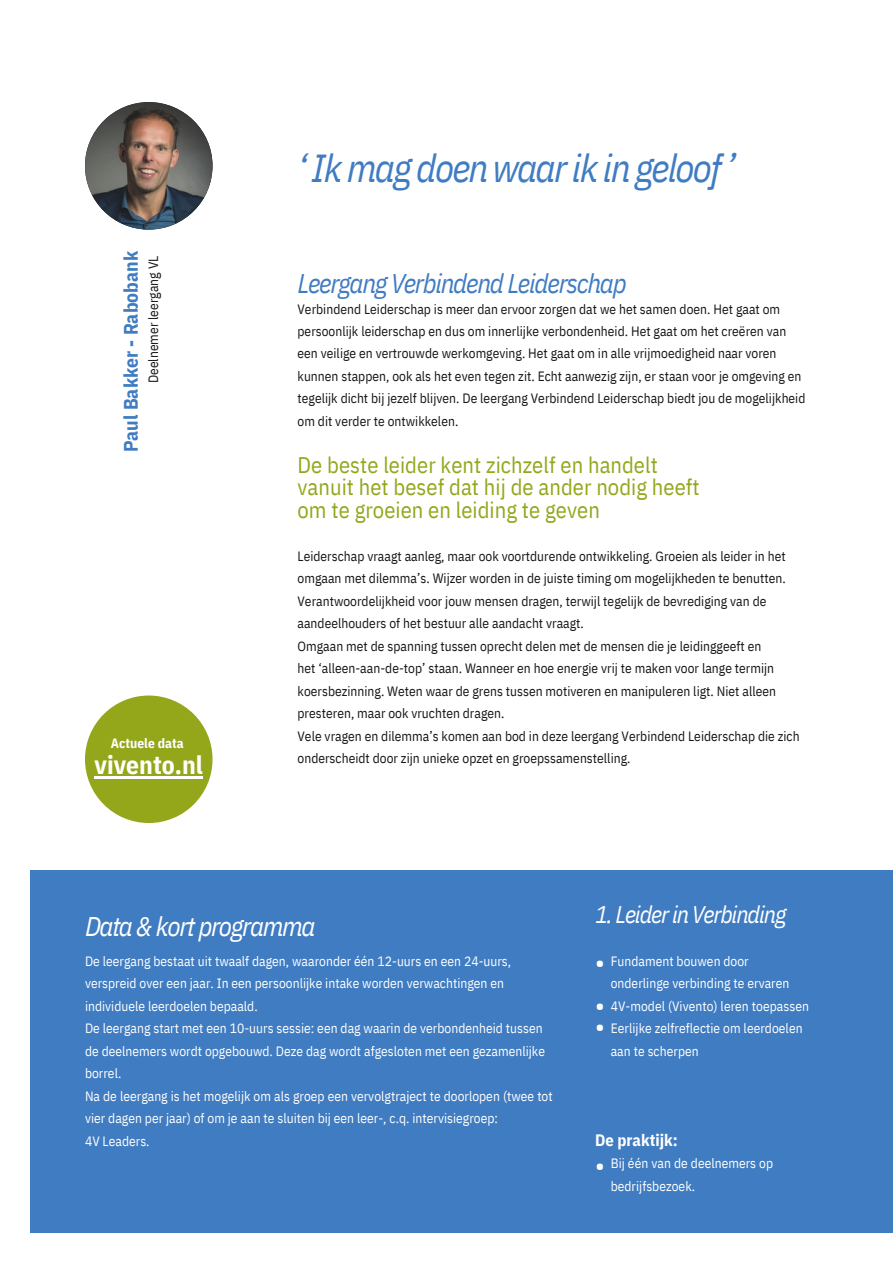
<style>
.page{position:relative;width:893px;height:1264px;background:#fff}
.page>*{position:absolute;margin:0;border:0;box-sizing:border-box;transform-origin:0 0}
.t1{font:italic 39px "IBM Plex Sans Cond";letter-spacing:-.045em;color:#407cc2}
.t2{font:italic 27px "IBM Plex Sans Cond";letter-spacing:-.045em;color:#407cc2}
.t3{font:italic 27px "IBM Plex Sans Cond";letter-spacing:-.045em;color:#fff}
.t4{font:27px/21.3px "IBM Plex Sans Cond";color:#fff}
.t5{font:700 25.5px "IBM Plex Sans Cond";color:#fff}
.t6{font:italic 24px "IBM Plex Sans Cond";letter-spacing:-.045em;color:#fff}
.t7{font:22.5px/22.5px "IBM Plex Sans Cond";color:#94a71b}
.t8{font:700 19.5px "IBM Plex Sans Cond";color:#407cc2}
.t9{font:700 16.5px "IBM Plex Sans Cond";color:#fff}
.t10{font:13.5px/22.5px "IBM Plex Sans Cond";color:#171615}
.t11{font:13.5px/22.5px "IBM Plex Sans Cond";color:#fff}
.t12{font:700 13.5px "IBM Plex Sans Cond";color:#fff}
</style>
<div class="page">
<img style="left:85px;top:102px;width:127px;height:127px;border-radius:50%">
<div style="left:30px;top:869px;width:862px;height:363px;background:#407cc2"></div>
<div style="left:85px;top:695px;width:127px;height:128px;background:#94a71b;border-radius:50%"></div>
<hr style="left:94px;top:776px;width:109px;height:2px;background:#fff">
<p class="t8" style="left:118px;top:452px;width:203px;rotate:-90deg">Paul Bakker - Rabobank</p>
<p class="t10" style="left:142px;top:383px;width:129px;rotate:-90deg">Deelnemer leergang VL</p>
<p class="t12" style="left:111px;top:734px;width:75px">Actuele data</p>
<p class="t5" style="left:94px;top:748px;width:110px">vivento.nl</p>
<p class="t1" style="left:297px;top:142px;width:439px">‘ Ik mag doen waar ik in geloof ’</p>
<p class="t2" style="left:297px;top:265px;width:330px">Leergang Verbindend Leiderschap</p>
<p class="t10" style="left:297px;top:297px;width:490px">Verbindend Leiderschap is meer dan ervoor zorgen dat we het samen doen. Het gaat om persoonlijk leiderschap en dus om innerlijke verbondenheid. Het gaat om het creëren van</p>
<p class="t10" style="left:297px;top:342px;width:509px">een veilige en vertrouwde werkomgeving. Het gaat om in alle vrijmoedigheid naar voren kunnen stappen, ook als het even tegen zit. Echt aanwezig zijn, er staan voor je omgeving en tegelijk dicht bij jezelf blijven. De leergang Verbindend Leiderschap biedt jou de mogelijkheid om dit verder te ontwikkelen.</p>
<p class="t7" style="left:297px;top:453px;width:403px">De beste leider kent zichzelf en handelt vanuit het besef dat hij de ander nodig heeft om te groeien en leiding te geven</p>
<p class="t10" style="left:297px;top:544px;width:489px">Leiderschap vraagt aanleg, maar ook voortdurende ontwikkeling. Groeien als leider in het omgaan met dilemma’s. Wijzer worden in de juiste timing om mogelijkheden te benutten.<br>Verantwoordelijkheid voor jouw mensen dragen, terwijl tegelijk de bevrediging van de aandeelhouders of het bestuur alle aandacht vraagt.</p>
<p class="t10" style="left:297px;top:634px;width:465px">Omgaan met de spanning tussen oprecht delen met de mensen die je leidinggeeft en</p>
<p class="t10" style="left:297px;top:657px;width:480px">het ‘alleen-aan-de-top’ staan. Wanneer en hoe energie vrij te maken voor lange termijn koersbezinning. Weten waar de grens tussen motiveren en manipuleren ligt. Niet alleen presteren, maar ook vruchten dragen.</p>
<p class="t10" style="left:297px;top:724px;width:503px">Vele vragen en dilemma’s komen aan bod in deze leergang Verbindend Leiderschap die zich onderscheidt door zijn unieke opzet en groepssamenstelling.</p>
<p class="t3" style="left:85px;top:907px;width:232px">Data &amp; kort programma</p>
<p class="t11" style="left:85px;top:949px;width:427px">De leergang bestaat uit twaalf dagen, waaronder één 12-uurs en een 24-uurs, verspreid over een jaar. In een persoonlijke intake worden verwachtingen en individuele leerdoelen bepaald.</p>
<p class="t11" style="left:85px;top:1016px;width:459px">De leergang start met een 10-uurs sessie: een dag waarin de verbondenheid tussen</p>
<p class="t11" style="left:85px;top:1039px;width:461px">de deelnemers wordt opgebouwd. Deze dag wordt afgesloten met een gezamenlijke borrel.</p>
<p class="t11" style="left:85px;top:1084px;width:469px">Na de leergang is het mogelijk om als groep een vervolgtraject te doorlopen (twee tot vier dagen per jaar) of om je aan te sluiten bij een leer-, c.q. intervisiegroep:</p>
<p class="t11" style="left:85px;top:1129px;width:66px">4V Leaders.</p>
<p class="t6" style="left:595px;top:898px;width:193px">1. Leider in Verbinding</p>
<p class="t4" style="left:595px;top:951px;width:11px">•</p>
<p class="t4" style="left:595px;top:993px;width:11px">• •</p>
<p class="t11" style="left:610px;top:949px;width:139px">Fundament bouwen door</p>
<p class="t11" style="left:610px;top:971px;width:200px">onderlinge verbinding te ervaren<br>4V-model (Vivento) leren toepassen<br>Eerlijke zelfreflectie om leerdoelen aan te scherpen</p>
<p class="t9" style="left:595px;top:1128px;width:84px">De praktijk:</p>
<p class="t4" style="left:595px;top:1153px;width:11px">•</p>
<p class="t11" style="left:610px;top:1151px;width:164px">Bij één van de deelnemers op bedrijfsbezoek.</p>
</div>
